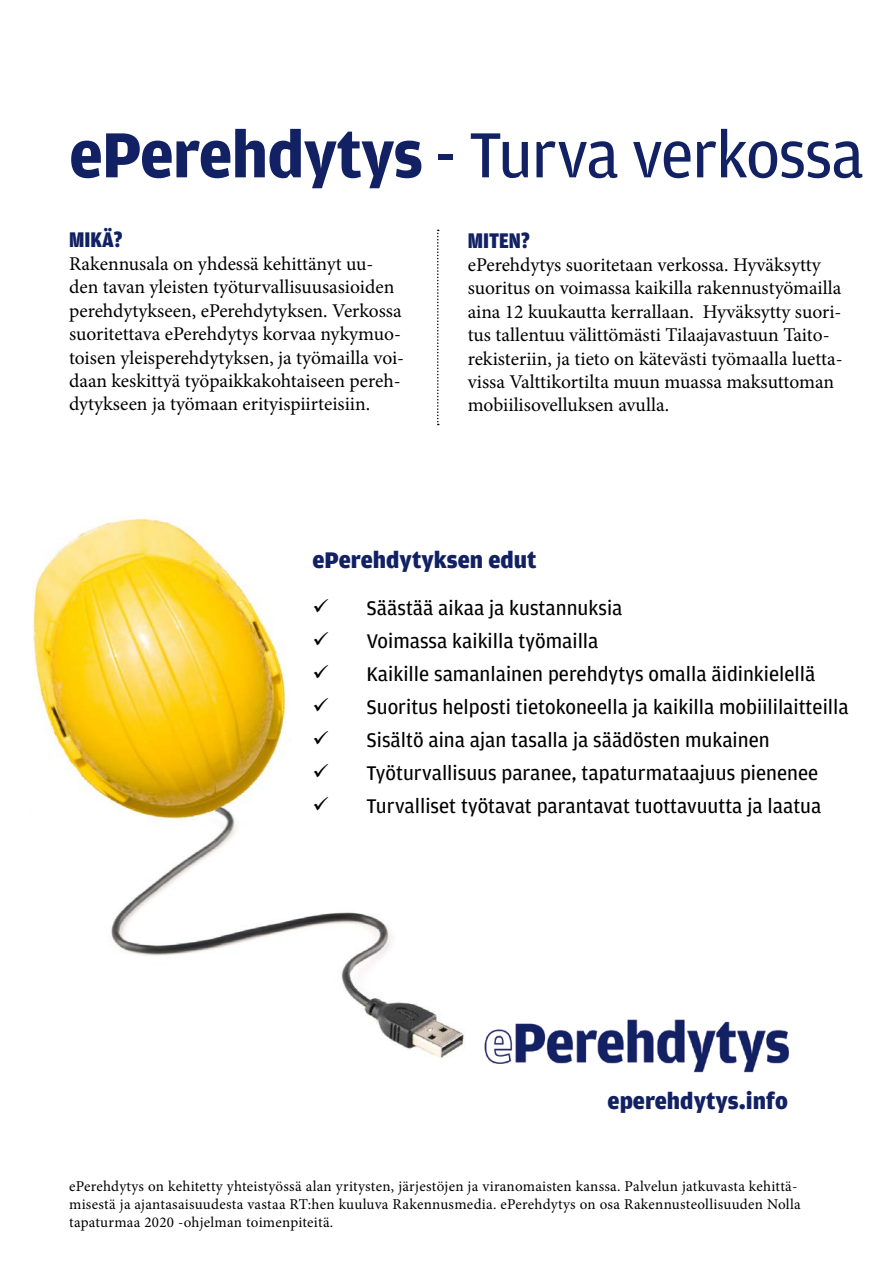
<style>
.page{position:relative;width:893px;height:1263px;background:#fff}
.page>*{position:absolute;margin:0;border:0;box-sizing:border-box;transform-origin:0 0}
.t1{font:67.5px "Amplitude";letter-spacing:-.02em;color:#112163}
.t2{font:900 24px "Amplitude";color:#112163}
.t3{font:900 22.5px "Amplitude Cond";color:#112163}
.t4{font:21px/33px "Amplitude";color:#000}
.t5{font:19.5px/23.4px "Minion Pro";color:#000}
.t6{font:15px/18px "Minion Pro";letter-spacing:.015em;color:#000}
.s1{font-weight:700}
</style>
<div class="page">
<svg style="left:437px;top:230px;width:2px;height:195px"></svg>
<img style="left:484px;top:1019px;width:304px;height:54px">
<img style="left:32px;top:516px;width:433px;height:542px">
<svg style="left:314px;top:598px;width:14px;height:14px"></svg>
<svg style="left:314px;top:631px;width:14px;height:14px"></svg>
<svg style="left:314px;top:664px;width:14px;height:14px"></svg>
<svg style="left:314px;top:697px;width:14px;height:14px"></svg>
<svg style="left:314px;top:730px;width:14px;height:14px"></svg>
<svg style="left:314px;top:763px;width:14px;height:14px"></svg>
<svg style="left:314px;top:796px;width:14px;height:14px"></svg>
<h1 class="t1" style="left:69px;top:117px;width:796px"><span class="s1">ePerehdytys</span> - Turva verkossa</h1>
<p class="t3" style="left:69px;top:227px;width:55px">MIKÄ?</p>
<p class="t5" style="left:69px;top:252px;width:337px">Rakennusala on yhdessä kehittänyt uu&shy;den tavan yleisten työturvallisuusasioiden perehdytykseen, ePerehdytyksen. Verkossa suoritettava ePerehdytys korvaa nykymuo&shy;toisen yleisperehdytyksen, ja työmailla voi&shy;daan keskittyä työpaikkakohtaiseen pereh&shy;dytykseen ja työmaan erityispiirteisiin.</p>
<p class="t3" style="left:468px;top:228px;width:63px">MITEN?</p>
<p class="t5" style="left:468px;top:253px;width:376px">ePerehdytys suoritetaan verkossa. Hyväksytty suoritus on voimassa kaikilla rakennustyömailla aina 12 kuukautta kerrallaan. Hyväksytty suori&shy;tus tallentuu välittömästi Tilaajavastuun Taito&shy;rekisteriin, ja tieto on kätevästi työmaalla luetta&shy;vissa Valttikortilta muun muassa maksuttoman mobiilisovelluksen avulla.</p>
<p class="t2" style="left:313px;top:546px;width:225px">ePerehdytyksen edut</p>
<p class="t4" style="left:366px;top:591px;width:484px">Säästää aikaa ja kustannuksia<br>Voimassa kaikilla työmailla<br>Kaikille samanlainen perehdytys omalla äidinkielellä Suoritus helposti tietokoneella ja kaikilla mobiililaitteilla Sisältö aina ajan tasalla ja säädösten mukainen Työturvallisuus paranee, tapaturmataajuus pienenee Turvalliset työtavat parantavat tuottavuutta ja laatua</p>
<p class="t2" style="left:608px;top:1088px;width:182px">eperehdytys.info</p>
<p class="t6" style="left:69px;top:1177px;width:733px">ePerehdytys on kehitetty yhteistyössä alan yritysten, järjestöjen ja viranomaisten kanssa. Palvelun jatkuvasta kehittä&shy;misestä ja ajantasaisuudesta vastaa RT:hen kuuluva Rakennusmedia. ePerehdytys on osa Rakennusteollisuuden Nolla tapaturmaa 2020 -ohjelman toimenpiteitä.</p>
</div>
